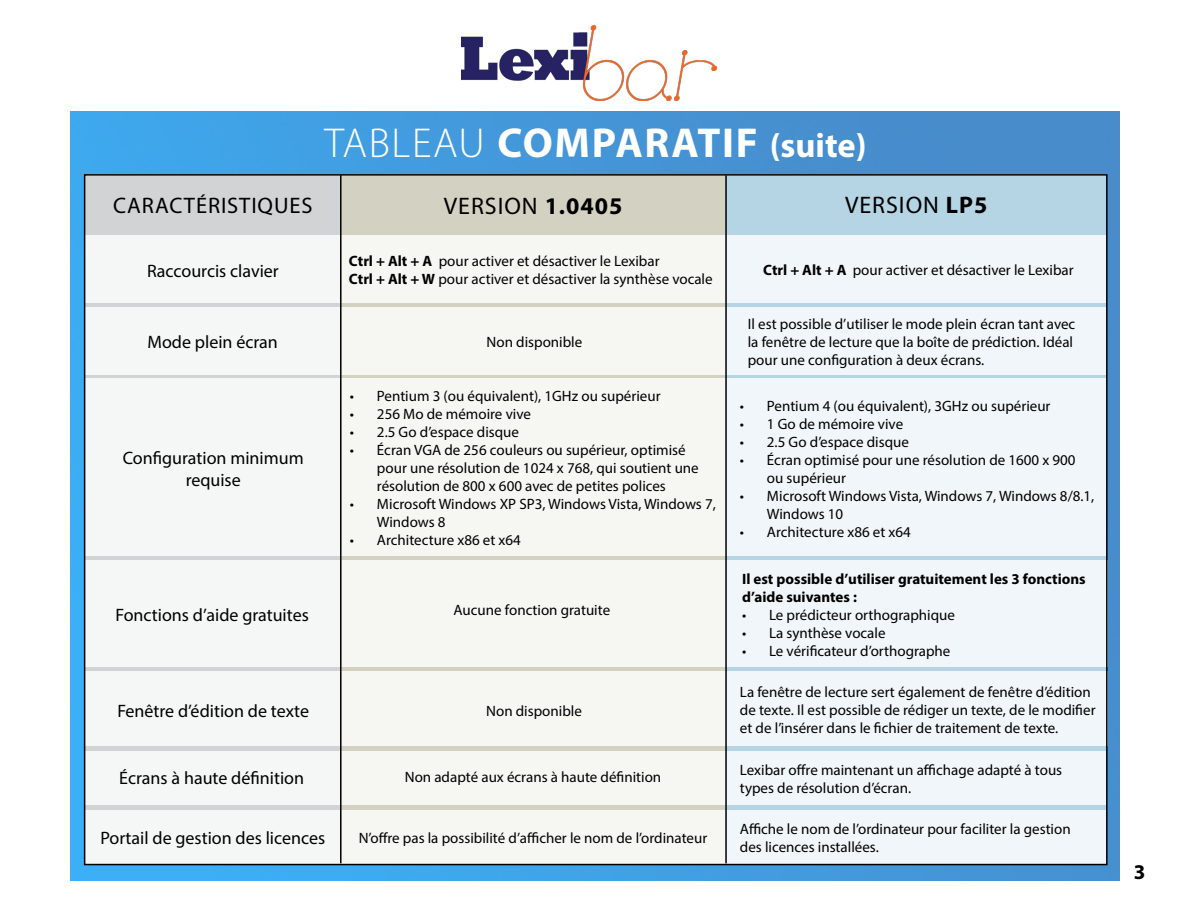
<style>
.page{position:relative;width:1188px;height:918px;background:#fff}
.page>*{position:absolute;margin:0;border:0;box-sizing:border-box;transform-origin:0 0}
.t1{font:700 42px "Myriad Pro";letter-spacing:.04em;color:#fff}
.t2{font:24px "Myriad Pro";letter-spacing:.04em;color:#000}
.t3{font:22.5px "Myriad Pro";letter-spacing:.04em;color:#000}
.t4{font:700 21px "Myriad Pro";color:#000}
.t5{font:18px/21.6px "Myriad Pro";color:#000;text-align:center}
.t6{font:15px/18px "Myriad Pro";color:#000}
.t7{font:700 15px/18px "Myriad Pro";color:#000}
.s1{font-weight:300}
.s2{font-size:34.5px}
.s3{font-weight:700}
</style>
<div class="page">
<img style="left:70px;top:111px;width:1050px;height:769px">
<div style="left:84px;top:175px;width:257px;height:689px;background:#d1d3d4"></div>
<div style="left:341px;top:175px;width:384px;height:688px;background:#d3d2c2"></div>
<div style="left:725px;top:175px;width:382px;height:689px;background:#b5d5e5"></div>
<div style="left:85px;top:235px;width:1022px;height:68px;background:#f5f6f6"></div>
<div style="left:85px;top:307px;width:1022px;height:68px;background:#f5f6f6"></div>
<div style="left:85px;top:379px;width:1022px;height:177px;background:#f5f6f6"></div>
<img style="left:462px;top:26px;width:255px;height:74px">
<div style="left:84px;top:560px;width:1023px;height:107px;background:#f5f6f6"></div>
<div style="left:84px;top:672px;width:1023px;height:74px;background:#f5f6f6"></div>
<div style="left:84px;top:752px;width:1023px;height:53px;background:#f5f6f6"></div>
<div style="left:84px;top:810px;width:1023px;height:54px;background:#f5f6f6"></div>
<hr style="left:725px;top:175px;width:2px;height:688px;background:#000">
<hr style="left:340px;top:175px;width:2px;height:688px;background:#000">
<h3 class="t3" style="left:113px;top:192px;width:201px">CARACTÉRISTIQUES</h3>
<h1 class="t1" style="left:324px;top:116px;width:544px"><span class="s1">TABLEAU</span> COMPARATIF <span class="s2">(suite)</span></h1>
<h2 class="t2" style="left:444px;top:191px;width:180px">VERSION <span class="s3">1.0405</span></h2>
<h2 class="t2" style="left:845px;top:191px;width:144px">VERSION <span class="s3">LP5</span></h2>
<h3 class="t3" style="left:494px;top:193px;width:201px">CARACTÉRISTIQUES</h3>
<p class="t5" style="left:147px;top:259px;width:133px">Raccourcis clavier</p>
<p class="t6" style="left:349px;top:252px;width:365px"><span class="s3">Ctrl + Alt + A</span> pour activer et désactiver le Lexibar<br><span class="s3">Ctrl + Alt + W</span> pour activer et désactiver la synthèse vocale</p>
<p class="t6" style="left:763px;top:261px;width:312px"><span class="s3">Ctrl + Alt + A</span> pour activer et désactiver le Lexibar</p>
<p class="t6" style="left:748px;top:315px;width:329px">Il est possible d’utiliser le mode plein écran tant avec la fenêtre de lecture que la boîte de prédiction. Idéal pour une configuration à deux écrans.</p>
<p class="t5" style="left:147px;top:331px;width:132px">Mode plein écran</p>
<p class="t6" style="left:487px;top:333px;width:97px">Non disponible</p>
<p class="t5" style="left:123px;top:447px;width:183px">Configuration minimum requise</p>
<p class="t5" style="left:116px;top:604px;width:195px">Fonctions d’aide gratuites</p>
<p class="t6" style="left:350px;top:387px;width:312px">• Pentium 3 (ou équivalent), 1GHz ou supérieur</p>
<p class="t6" style="left:350px;top:405px;width:183px">• 256 Mo de mémoire vive</p>
<p class="t6" style="left:350px;top:423px;width:171px">• 2.5 Go d’espace disque</p>
<p class="t6" style="left:377px;top:441px;width:323px;text-indent:-27px">• Écran VGA de 256 couleurs ou supérieur, optimisé pour une résolution de 1024 x 768, qui soutient une résolution de 800 x 600 avec de petites polices</p>
<p class="t6" style="left:377px;top:495px;width:340px;text-indent:-27px">• Microsoft Windows XP SP3, Windows Vista, Windows 7,<br>Windows 8</p>
<p class="t6" style="left:350px;top:531px;width:172px">• Architecture x86 et x64</p>
<p class="t6" style="left:454px;top:601px;width:158px">Aucune fonction gratuite</p>
<p class="t5" style="left:117px;top:700px;width:193px">Fenêtre d’édition de texte</p>
<p class="t6" style="left:486px;top:701px;width:97px">Non disponible</p>
<p class="t6" style="left:740px;top:397px;width:312px">• Pentium 4 (ou équivalent), 3GHz ou supérieur</p>
<p class="t6" style="left:740px;top:415px;width:165px">• 1 Go de mémoire vive</p>
<p class="t6" style="left:740px;top:433px;width:171px">• 2.5 Go d’espace disque</p>
<p class="t6" style="left:767px;top:451px;width:310px;text-indent:-27px">• Écran optimisé pour une résolution de 1600 x 900 ou supérieur</p>
<p class="t6" style="left:767px;top:487px;width:329px;text-indent:-27px">• Microsoft Windows Vista, Windows 7, Windows 8/8.1,<br>Windows 10</p>
<p class="t6" style="left:740px;top:523px;width:172px">• Architecture x86 et x64</p>
<p class="t7" style="left:742px;top:570px;width:345px">Il est possible d’utiliser gratuitement les 3 fonctions d’aide suivantes :</p>
<p class="t6" style="left:742px;top:606px;width:214px">• Le prédicteur orthographique</p>
<p class="t6" style="left:742px;top:624px;width:145px">• La synthèse vocale</p>
<p class="t6" style="left:742px;top:642px;width:210px">• Le vérificateur d’orthographe</p>
<p class="t6" style="left:740px;top:682px;width:357px">La fenêtre de lecture sert également de fenêtre d’édition de texte. Il est possible de rédiger un texte, de le modifier et de l’insérer dans le fichier de traitement de texte.</p>
<p class="t5" style="left:119px;top:767px;width:186px">Écrans à haute définition</p>
<p class="t6" style="left:405px;top:768px;width:258px">Non adapté aux écrans à haute définition</p>
<p class="t6" style="left:740px;top:760px;width:324px">Lexibar offre maintenant un affichage adapté à tous types de résolution d’écran.</p>
<p class="t5" style="left:100px;top:827px;width:226px">Portail de gestion des licences</p>
<p class="t6" style="left:359px;top:829px;width:350px">N’offre pas la possibilité d’afficher le nom de l’ordinateur</p>
<p class="t6" style="left:740px;top:820px;width:332px">Affiche le nom de l’ordinateur pour faciliter la gestion des licences installées.</p>
<h3 class="t4" style="left:1134px;top:858px;width:13px">3</h3>
</div>
